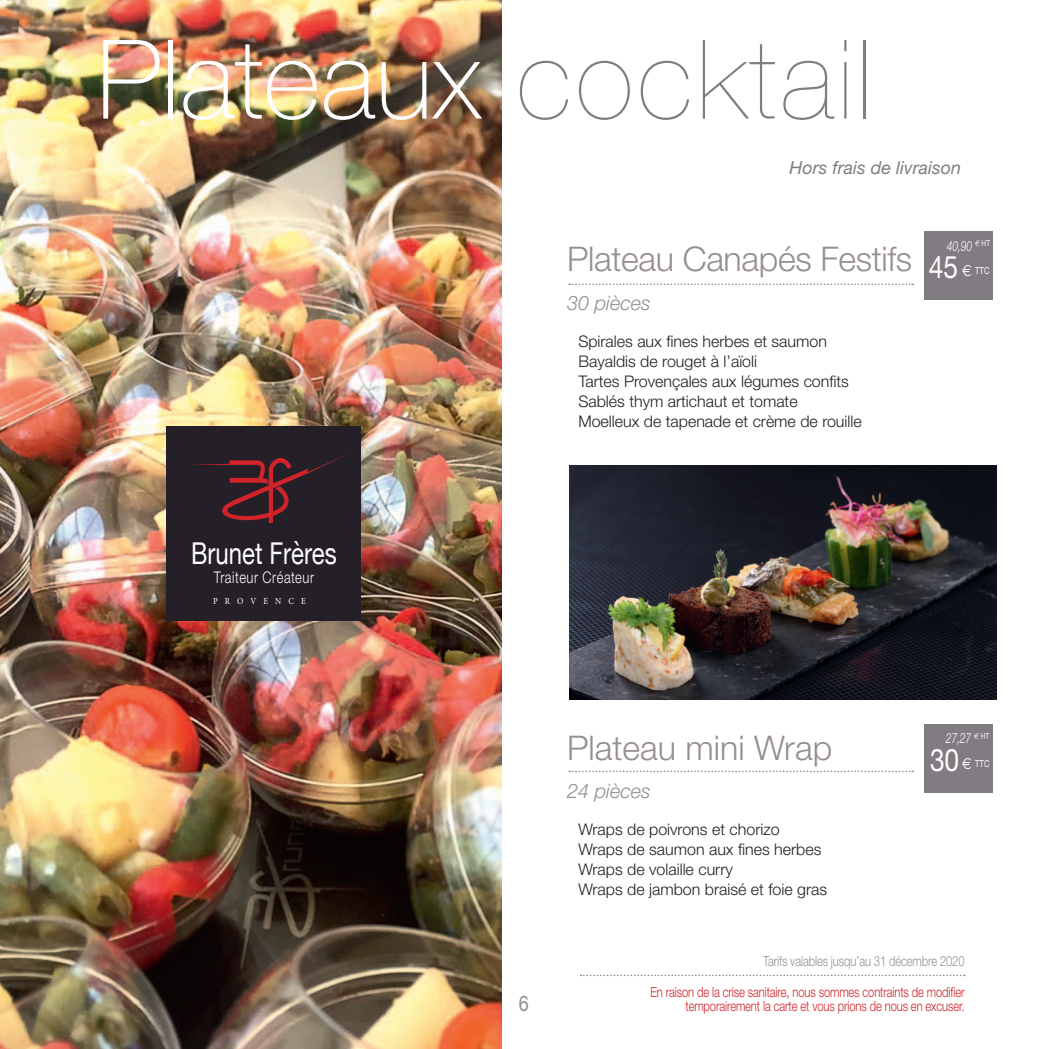
<style>
.page{position:relative;width:1049px;height:1049px;background:#fff}
.page>*{position:absolute;margin:0;border:0;box-sizing:border-box;transform-origin:0 0}
.t1{font:100 110px "Helvetica Neue";color:#fff}
.t2{font:300 34px "Helvetica Neue";letter-spacing:-.01em;color:#968e92}
.t3{font:30px "Helvetica Neue";color:#fff;scale:.8 1}
.t4{font:21.6px "Helvetica Neue";color:#968e92;scale:.83 1}
.t5{font:italic 300 20px "Helvetica Neue";color:#968e92}
.t6{font:italic 18px "Helvetica Neue";color:#817c81}
.t7{font:300 16.2px "Helvetica Neue";letter-spacing:.045em;color:#fff;scale:.8 1}
.t8{font:300 16px/20px "Helvetica Neue";color:#231f20}
.t9{font:300 14px/14px "Helvetica Neue";letter-spacing:-.01em;color:#d1232a;text-align:right;scale:.8 1}
.t10{font:300 14px "Helvetica Neue";letter-spacing:-.01em;color:#968e92;scale:.8 1}
.t11{font:italic 300 14px "Helvetica Neue";letter-spacing:-.01em;color:#fff;scale:.74 1}
.t12{font:9.6px "Helvetica Neue";color:#fff;scale:.8 1}
.t13{font:9.2px "Minion Pro";letter-spacing:.845em;color:#fff;scale:.9 1}
.s1{font-weight:200;color:#817c81}
.s2{font-size:31px}
.s3{font-family:"Euro Sans";font-size:16px}
</style>
<div class="page">
<img style="left:0;top:0;width:502px;height:1049px">
<img style="left:570px;top:465px;width:426px;height:234px">
<svg style="left:569px;top:283px;width:344px;height:2px"></svg>
<svg style="left:569px;top:770px;width:344px;height:2px"></svg>
<div style="left:924px;top:232px;width:68px;height:68px;background:#817c81"></div>
<div style="left:924px;top:724px;width:68px;height:68px;background:#817c81"></div>
<div style="left:167px;top:426px;width:194px;height:195px;background:#252027"></div>
<svg style="left:192px;top:453px;width:158px;height:70px"></svg>
<svg style="left:580px;top:974px;width:385px;height:2px"></svg>
<h1 class="t1" style="left:96px;top:18px;width:776px">Plateaux <span class="s1">cocktail</span></h1>
<p class="t6" style="left:789px;top:157px;width:173px">Hors frais de livraison</p>
<h3 class="t3" style="left:191px;top:531px;width:184px">Brunet Frères</h3>
<p class="t7" style="left:214px;top:567px;width:127px">Traiteur Créateur</p>
<p class="t13" style="left:213px;top:594px;width:105px">PROVENCE</p>
<h2 class="t2" style="left:567px;top:239px;width:347px">Plateau Canapés Festifs</h2>
<p class="t5" style="left:567px;top:290px;width:85px">30 pièces</p>
<p class="t8" style="left:578px;top:330px;width:285px">Spirales aux fines herbes et saumon Bayaldis de rouget à l’aïoli<br>Tartes Provençales aux légumes confits Sablés thym artichaut et tomate Moelleux de tapenade et crème de rouille</p>
<p class="t11" style="left:947px;top:237px;width:60px">40,90 <sup>d</sup> <sup>HT</sup></p>
<p class="t12" style="left:929px;top:265px;width:77px"><span class="s2">45</span> <span class="s3">d</span> ttc</p>
<h3 class="t4" style="left:519px;top:990px;width:14px">6</h3>
<h2 class="t2" style="left:567px;top:727px;width:267px">Plateau mini Wrap</h2>
<p class="t5" style="left:567px;top:779px;width:85px">24 pièces</p>
<p class="t8" style="left:578px;top:819px;width:250px">Wraps de poivrons et chorizo<br>Wraps de saumon aux fines herbes<br>Wraps de volaille curry<br>Wraps de jambon braisé et foie gras</p>
<p class="t11" style="left:946px;top:730px;width:60px">27,27 <sup>d</sup> <sup>HT</sup></p>
<p class="t12" style="left:930px;top:758px;width:76px"><span class="s2">30</span> <span class="s3">d</span> ttc</p>
<p class="t10" style="left:763px;top:952px;width:253px">Tarifs valables jusqu’au 31 décembre 2020</p>
<p class="t9" style="left:650px;top:984px;width:394px">En raison de la crise sanitaire, nous sommes contraints de modifier temporairement la carte et vous prions de nous en excuser.</p>
</div>
